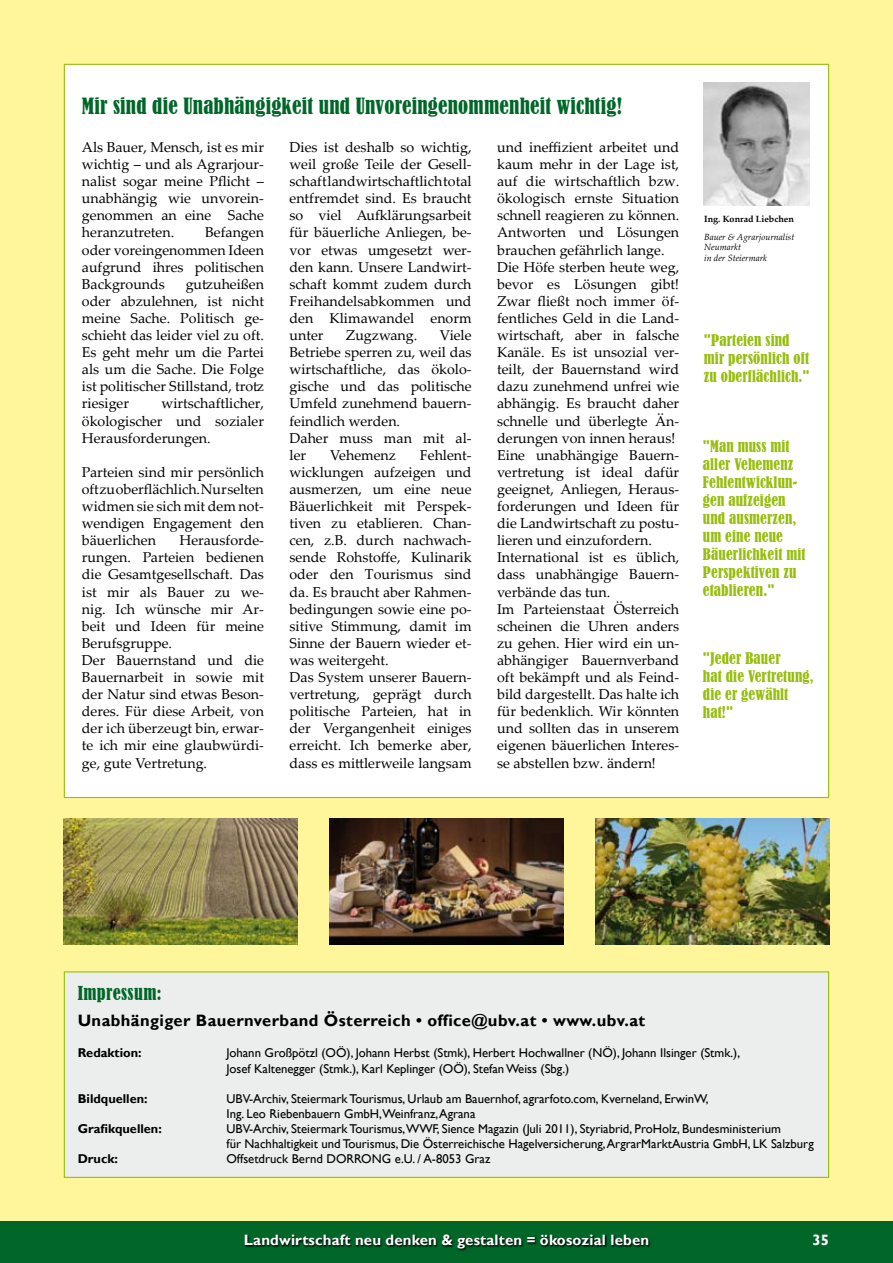
<style>
.page{position:relative;width:893px;height:1263px;background:#fff}
.page>*{position:absolute;margin:0;border:0;box-sizing:border-box;transform-origin:0 0}
.t1{font:condensed 21px "Bernard";letter-spacing:.01em;color:#006729}
.t2{font:condensed 18px "Bernard";letter-spacing:.025em;color:#006729}
.t3{font:700 16.5px "Gill Sans";letter-spacing:.025em;color:#000}
.t4{font:condensed 15px/18px "Bernard";letter-spacing:.01em;color:#97be0d}
.t5{font:700 15px "Gill Sans";letter-spacing:.01em;color:#fff}
.t6{font:14.25px/17.1px "Palatino Linotype";color:#000;text-align:justify}
.t7{font:12.75px/15px "Gill Sans";color:#000}
.t8{font:700 12.75px "Gill Sans";color:#000}
.t9{font:italic 9px/10.8px "Palatino Linotype";color:#000}
.t10{font:700 9px "Palatino Linotype";color:#000}
</style>
<div class="page">
<div style="left:0;top:1220px;width:893px;height:43px;background:#006729"></div>
<svg style="left:244px;top:1234px;width:407px;height:17px"></svg>
<div style="left:0;top:0;width:893px;height:1220px;background:#fff59a"></div>
<div style="left:64px;top:972px;width:765px;height:205px;background:#eceded"></div>
<div style="left:64px;top:971px;width:765px;height:207px;border:1px solid #97be0d"></div>
<img style="left:595px;top:819px;width:234px;height:126px">
<img style="left:330px;top:819px;width:233px;height:126px">
<img style="left:64px;top:819px;width:234px;height:126px">
<div style="left:64px;top:64px;width:765px;height:733px;background:#fff"></div>
<img style="left:703px;top:82px;width:107px;height:123px">
<h1 class="t1" style="left:82px;top:94px;width:542px">Mir sind die Unabhängigkeit und Unvoreingenommenheit wichtig!</h1>
<p class="t6" style="left:82px;top:138px;width:184px">Als Bauer, Mensch, ist es mir wichtig – und als Agrarjour&shy;nalist sogar meine Pflicht – unabhängig wie unvorein&shy;genommen an eine Sache heranzutreten.</p>
<p class="t6" style="left:82px;top:223px;width:184px;text-indent:123px">Befangen oder voreingenommen Ideen aufgrund ihres politischen Backgrounds</p>
<p class="t6" style="left:82px;top:275px;width:184px;text-indent:104px">gutzuheißen oder abzulehnen, ist nicht meine Sache. Politisch ge&shy;schieht das leider viel zu oft.<br>Es geht mehr um die Partei als um die Sache. Die Folge ist politischer Stillstand, trotz riesiger</p>
<p class="t6" style="left:82px;top:394px;width:184px;text-indent:80px">wirtschaftlicher, ökologischer und sozialer Herausforderungen.</p>
<p class="t6" style="left:82px;top:463px;width:184px">Parteien sind mir persönlich oft zu oberflächlich. Nur selten widmen sie sich mit dem not&shy;wendigen Engagement den bäuerlichen</p>
<p class="t6" style="left:82px;top:531px;width:184px;text-align:left;text-indent:98px">Herausforde&shy;rungen. Parteien bedienen die Gesamtgesellschaft. Das ist mir als Bauer zu we&shy;nig. Ich wünsche mir Ar&shy;beit und Ideen für meine<br>Berufsgruppe.<br>Der Bauernstand und die<br>Bauernarbeit in sowie mit der Natur sind etwas Beson&shy;deres. Für diese Arbeit, von der ich überzeugt bin, erwar&shy;te ich mir eine glaubwürdi&shy;ge, gute Vertretung.</p>
<p class="t6" style="left:290px;top:138px;width:184px">Dies ist deshalb so wichtig, weil große Teile der Gesell&shy;schaft landwirtschaftlich total entfremdet sind. Es braucht so viel Aufklärungsarbeit für bäuerliche Anliegen, be&shy;vor etwas umgesetzt wer&shy;den kann. Unsere Landwirt&shy;schaft kommt zudem durch Freihandelsabkommen und den Klimawandel enorm unter</p>
<p class="t6" style="left:290px;top:326px;width:184px;text-align:left;text-indent:150px">Viele<br>Betriebe sperren zu, weil das wirtschaftliche, das ökolo&shy;gische und das politische<br>Umfeld zunehmend bauern&shy;feindlich werden.<br>Daher muss man mit al&shy;ler</p>
<p class="t6" style="left:346px;top:326px;width:73px">Zugzwang.</p>
<p class="t6" style="left:290px;top:446px;width:184px;text-align:left;text-indent:130px">Fehlent&shy;wicklungen aufzeigen und ausmerzen, um eine neue<br>Bäuerlichkeit mit Perspek&shy;tiven zu etablieren. Chan&shy;cen, z.B. durch nachwach&shy;sende Rohstoffe, Kulinarik oder den Tourismus sind da. Es braucht aber Rahmen&shy;bedingungen sowie eine po&shy;sitive Stimmung, damit im<br>Sinne der Bauern wieder et&shy;was weitergeht.<br>Das System unserer Bauern&shy;vertretung, geprägt durch politische Parteien, hat in der Vergangenheit einiges erreicht. Ich bemerke aber, dass es mittlerweile langsam</p>
<p class="t6" style="left:330px;top:446px;width:68px">Vehemenz</p>
<p class="t6" style="left:497px;top:138px;width:184px;text-align:left">und ineffizient arbeitet und kaum mehr in der Lage ist, auf die wirtschaftlich bzw. ökologisch ernste Situation schnell reagieren zu können.<br>Antworten und Lösungen brauchen gefährlich lange.<br>Die Höfe sterben heute weg, bevor es Lösungen gibt!<br>Zwar fließt noch immer öf&shy;fentliches Geld in die Land&shy;wirtschaft, aber in falsche<br>Kanäle. Es ist unsozial ver&shy;teilt, der Bauernstand wird dazu zunehmend unfrei wie abhängig. Es braucht daher schnelle und überlegte Än&shy;derungen von innen heraus!<br>Eine unabhängige Bauern&shy;vertretung ist ideal dafür geeignet, Anliegen, Heraus&shy;forderungen und Ideen für die Landwirtschaft zu postu&shy;lieren und einzufordern.<br>International ist es üblich, dass unabhängige Bauern&shy;verbände das tun.<br>Im Parteienstaat Österreich scheinen die Uhren anders zu gehen. Hier wird ein un&shy;abhängiger Bauernverband oft bekämpft und als Feind&shy;bild dargestellt. Das halte ich für bedenklich. Wir könnten und sollten das in unserem eigenen bäuerlichen Interes&shy;se abstellen bzw. ändern!</p>
<p class="t10" style="left:704px;top:212px;width:91px">Ing. Konrad Liebchen</p>
<p class="t9" style="left:704px;top:231px;width:92px">Bauer &amp; Agrarjournalist<br>Neumarkt<br>in der Steiermark</p>
<p class="t4" style="left:704px;top:331px;width:107px">"Parteien sind mir persönlich oft zu oberflächlich."</p>
<p class="t4" style="left:703px;top:437px;width:104px">"Man muss mit aller Vehemenz<br>Fehlentwicklun&shy;gen aufzeigen und ausmerzen, um eine neue<br>Bäuerlichkeit mit<br>Perspektiven zu etablieren."</p>
<p class="t4" style="left:703px;top:650px;width:112px">"Jeder Bauer<br>hat die Vertretung, die er gewählt hat!"</p>
<p class="t2" style="left:78px;top:982px;width:85px">Impressum:</p>
<p class="t3" style="left:78px;top:1011px;width:569px">Unabhängiger Bauernverband Österreich • office@ubv.at • www.ubv.at</p>
<p class="t8" style="left:78px;top:1045px;width:66px">Redaktion:</p>
<p class="t7" style="left:226px;top:1044px;width:515px;line-height:16.5px">Johann Großpötzl (OÖ), Johann Herbst (Stmk), Herbert Hochwallner (NÖ), Johann Ilsinger (Stmk.),<br>Josef Kaltenegger (Stmk.), Karl Keplinger (OÖ), Stefan Weiss (Sbg.)</p>
<p class="t8" style="left:78px;top:1090px;width:71px">Bildquellen:</p>
<p class="t7" style="left:226px;top:1091px;width:484px">UBV-Archiv, Steiermark Tourismus, Urlaub am Bauernhof, agrarfoto.com, Kverneland, ErwinW,<br>Ing. Leo Riebenbauern GmbH,Weinfranz, Agrana</p>
<p class="t8" style="left:78px;top:1120px;width:86px">Grafikquellen:</p>
<p class="t7" style="left:226px;top:1121px;width:589px">UBV-Archiv, Steiermark Tourismus,WWF, Sience Magazin (Juli 2011), Styriabrid, ProHolz, Bundesministerium<br>für Nachhaltigkeit und Tourismus, Die Österreichische Hagelversicherung, ArgrarMarktAustria GmbH, LK Salzburg</p>
<p class="t8" style="left:78px;top:1150px;width:42px">Druck:</p>
<p class="t7" style="left:226px;top:1151px;width:265px">Offsetdruck Bernd DORRONG e.U. / A-8053 Graz</p>
<p class="t5" style="left:244px;top:1231px;width:407px">Landwirtschaft neu denken &amp; gestalten = ökosozial leben</p>
<p class="t5" style="left:812px;top:1231px;width:18px">35</p>
</div>
